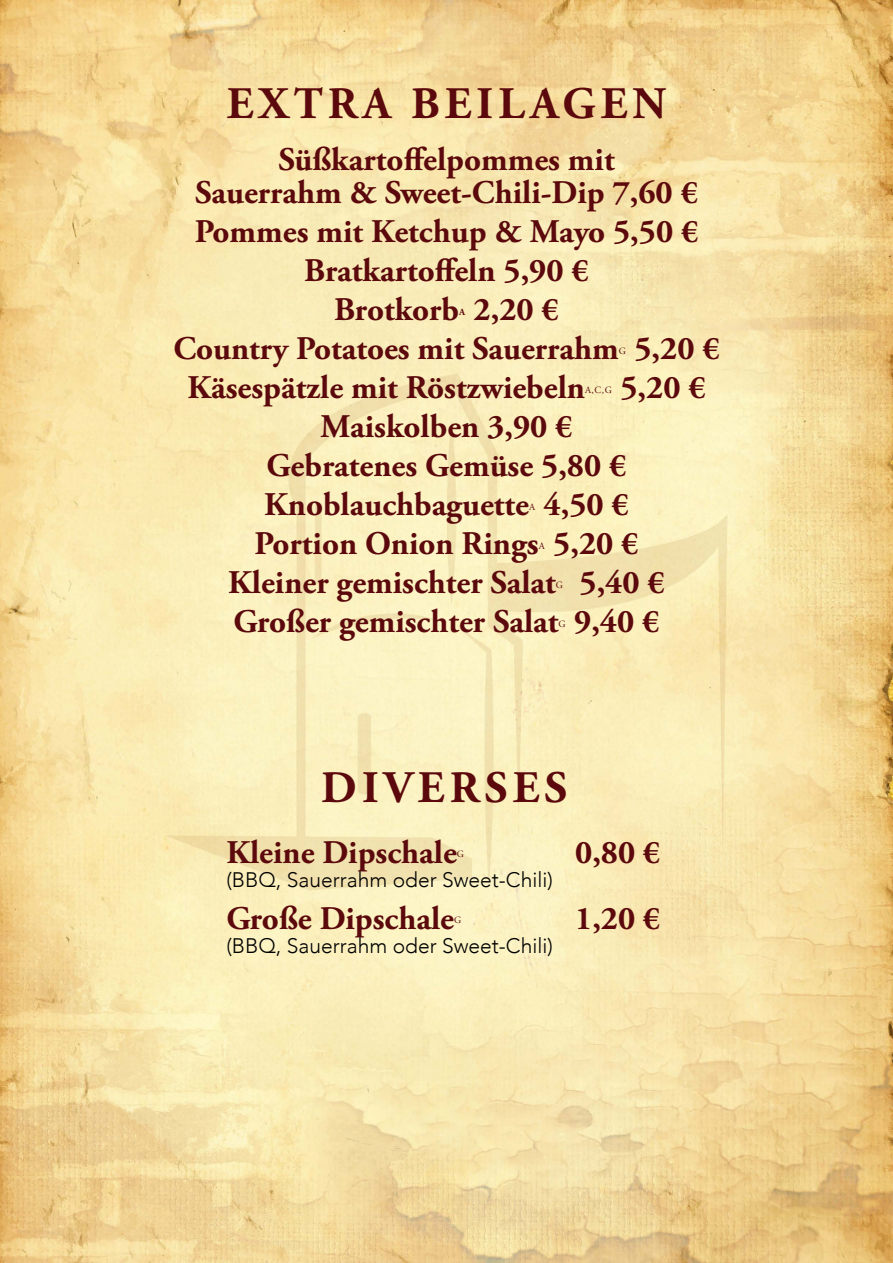
<style>
.page{position:relative;width:893px;height:1263px;background:#fff}
.page>*{position:absolute;margin:0;border:0;box-sizing:border-box;transform-origin:0 0}
.t1{font:700 45px "Adobe Garamond Pro";letter-spacing:.115em;color:#5b090c}
.t2{font:700 33px/39px "Adobe Garamond Pro";color:#5b090c;text-align:center}
.t3{font:300 21px "Avenir";color:#000}
.t4{font:9.6px "Adobe Garamond Pro";color:#5b090c}
.t5{font:700 9.6px "Adobe Garamond Pro";color:#5b090c}
</style>
<div class="page">
<img style="left:0;top:0;width:893px;height:1263px">
<h1 class="t1" style="left:227px;top:77px;width:441px">EXTRA BEILAGEN</h1>
<p class="t2" style="left:195px;top:144px;width:504px;line-height:33px">Süßkartoffelpommes mit<br>Sauerrahm &amp; Sweet-Chili-Dip 7,60 €</p>
<p class="t2" style="left:195px;top:213px;width:505px">Pommes mit Ketchup &amp; Mayo 5,50 €<br>Bratkartoffeln 5,90 €<br>Brotkorb 2,20 €</p>
<p class="t5" style="left:459px;top:306px;width:8px">A</p>
<p class="t2" style="left:173px;top:330px;width:447px">Country Potatoes mit Sauerrahm</p>
<p class="t4" style="left:619px;top:345px;width:9px">G</p>
<p class="t2" style="left:634px;top:330px;width:87px">5,20 €</p>
<p class="t2" style="left:187px;top:369px;width:399px">Käsespätzle mit Röstzwiebeln</p>
<p class="t4" style="left:585px;top:384px;width:28px">A,C,G</p>
<p class="t2" style="left:620px;top:369px;width:87px">5,20 €</p>
<p class="t2" style="left:264px;top:408px;width:366px">Maiskolben 3,90 €<br>Gebratenes Gemüse 5,80 €<br>Knoblauchbaguette 4,50 €</p>
<p class="t4" style="left:529px;top:501px;width:7px">A</p>
<p class="t2" style="left:255px;top:525px;width:385px">Portion Onion Rings 5,20 €</p>
<p class="t4" style="left:539px;top:540px;width:7px">A</p>
<p class="t2" style="left:228px;top:564px;width:329px">Kleiner gemischter Salat</p>
<p class="t4" style="left:556px;top:579px;width:9px">G</p>
<p class="t2" style="left:580px;top:564px;width:87px">5,40 €</p>
<p class="t2" style="left:234px;top:603px;width:326px">Großer gemischter Salat</p>
<p class="t4" style="left:558px;top:618px;width:9px">G</p>
<p class="t2" style="left:574px;top:603px;width:87px">9,40 €</p>
<h1 class="t1" style="left:321px;top:761px;width:247px">DIVERSES</h1>
<p class="t2" style="left:226px;top:833px;width:232px">Kleine Dipschale</p>
<p class="t4" style="left:457px;top:849px;width:9px">G</p>
<p class="t2" style="left:575px;top:833px;width:86px">0,80 €</p>
<p class="t3" style="left:226px;top:867px;width:328px">(BBQ, Sauerrahm oder Sweet-Chili)</p>
<p class="t2" style="left:226px;top:899px;width:229px">Große Dipschale</p>
<p class="t4" style="left:454px;top:915px;width:9px">G</p>
<p class="t2" style="left:575px;top:899px;width:86px">1,20 €</p>
<p class="t3" style="left:226px;top:933px;width:328px">(BBQ, Sauerrahm oder Sweet-Chili)</p>
</div>
